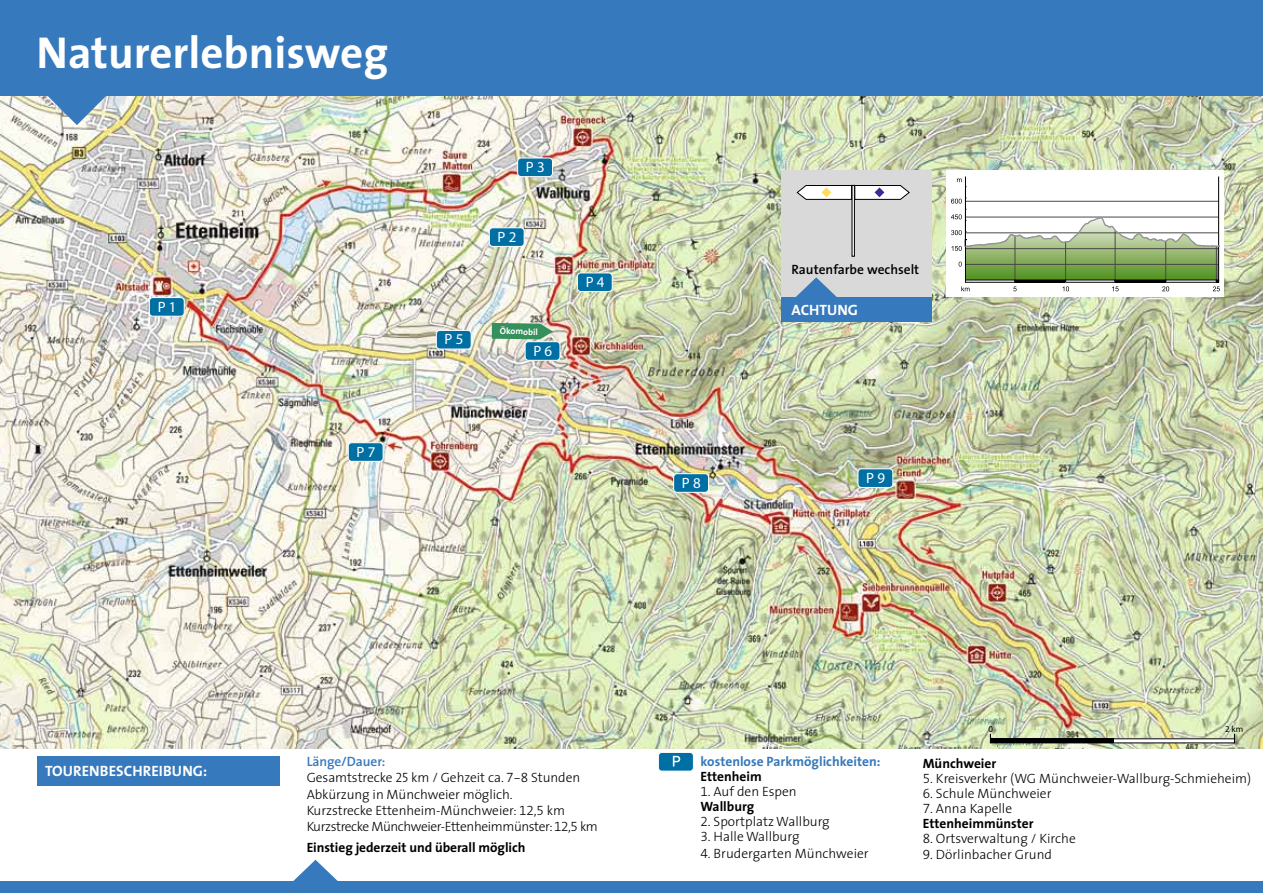
<style>
.page{position:relative;width:1263px;height:893px;background:#fff}
.page>*{position:absolute;margin:0;border:0;box-sizing:border-box;transform-origin:0 0}
.t1{font:700 45px "The Sans";color:#fff}
.t2{font:700 15px "The Sans";letter-spacing:.005em;color:#fff}
.t3{font:14.85px "DIN Mittelschrift Std";color:#fff}
.t4{font:300 13.5px/16.2px "The Sans";letter-spacing:-.005em;color:#000}
.t5{font:700 13.5px/15px "The Sans";letter-spacing:-.005em;color:#000}
.t6{font:700 13.5px "The Sans";color:#3679bc}
.t7{font:600 13.5px "The Sans";color:#000}
.t8{font:700 9px "The Sans";letter-spacing:-.01em;color:#fff}
.t9{font:9px "Myriad";color:#000}
.s1{font-weight:600;color:#3679bc}
.s2{font-family:"The Sans Light Caps";font-weight:400}
.s3{font-family:"The Sans Light Expert";font-weight:400}
.s4{font-weight:700}
.s5{font-weight:300}
</style>
<div class="page">
<img style="left:0;top:95px;width:1263px;height:653px">
<div style="left:149px;top:298px;width:35px;height:18px;background:#006fa4;border-radius:3px"></div>
<div style="left:149px;top:297px;width:36px;height:20px;border:1px solid #fff;border-radius:3px"></div>
<div style="left:489px;top:228px;width:35px;height:18px;background:#006fa4;border-radius:3px"></div>
<div style="left:489px;top:227px;width:36px;height:20px;border:1px solid #fff;border-radius:3px"></div>
<div style="left:518px;top:158px;width:34px;height:19px;background:#006fa4;border-radius:3px"></div>
<div style="left:517px;top:158px;width:36px;height:19px;border:1px solid #fff;border-radius:3px"></div>
<div style="left:577px;top:273px;width:35px;height:19px;background:#006fa4;border-radius:3px"></div>
<div style="left:577px;top:272px;width:36px;height:20px;border:1px solid #fff;border-radius:3px"></div>
<div style="left:436px;top:330px;width:35px;height:19px;background:#006fa4;border-radius:3px"></div>
<div style="left:436px;top:330px;width:36px;height:19px;border:1px solid #fff;border-radius:3px"></div>
<div style="left:525px;top:342px;width:35px;height:18px;background:#006fa4;border-radius:3px"></div>
<div style="left:525px;top:341px;width:35px;height:20px;border:1px solid #fff;border-radius:3px"></div>
<div style="left:348px;top:443px;width:35px;height:18px;background:#006fa4;border-radius:3px"></div>
<div style="left:348px;top:442px;width:36px;height:20px;border:1px solid #fff;border-radius:3px"></div>
<div style="left:674px;top:474px;width:34px;height:18px;background:#006fa4;border-radius:3px"></div>
<div style="left:673px;top:473px;width:36px;height:20px;border:1px solid #fff;border-radius:3px"></div>
<div style="left:858px;top:469px;width:35px;height:18px;background:#006fa4;border-radius:3px"></div>
<div style="left:857px;top:468px;width:36px;height:20px;border:1px solid #fff;border-radius:3px"></div>
<svg style="left:492px;top:323px;width:61px;height:16px"></svg>
<hr style="left:990px;top:739px;width:244px;height:4px;background:#fff">
<div style="left:990px;top:738px;width:245px;height:5px;border:1px solid #000"></div>
<hr style="left:990px;top:739px;width:124px;height:4px;background:#000">
<div style="left:0;top:881px;width:1263px;height:12px;background:#3679bc"></div>
<div style="left:0;top:0;width:1263px;height:95px;background:#3679bc"></div>
<svg style="left:47px;top:95px;width:60px;height:30px;background:#8babc7"></svg>
<div style="left:37px;top:756px;width:243px;height:30px;background:#3679bc"></div>
<svg style="left:293px;top:860px;width:44px;height:21px"></svg>
<div style="left:781px;top:171px;width:151px;height:150px;background:#d9d9da"></div>
<div style="left:781px;top:298px;width:151px;height:24px;background:#3679bc"></div>
<svg style="left:793px;top:277px;width:45px;height:21px"></svg>
<div style="left:851px;top:185px;width:4px;height:72px;border:1px solid #000"></div>
<svg style="left:796px;top:185px;width:114px;height:15px;background:#cdcccc"></svg>
<div style="left:658px;top:752px;width:35px;height:19px;background:#006fa4;border-radius:3px"></div>
<div style="left:658px;top:752px;width:36px;height:20px;border:1px solid #fff;border-radius:3px"></div>
<svg style="left:673px;top:756px;width:7px;height:10px"></svg>
<div style="left:947px;top:171px;width:277px;height:126px;background:#fff"></div>
<hr style="left:1218px;top:176px;width:1px;height:106px;background:#000">
<hr style="left:965px;top:176px;width:1px;height:106px;background:#000">
<svg style="left:957px;top:179px;width:5px;height:4px"></svg>
<svg style="left:951px;top:198px;width:269px;height:93px"></svg>
<h1 class="t1" style="left:37px;top:15px;width:353px">Naturerlebnisweg</h1>
<p class="t3" style="left:158px;top:297px;width:20px">P 1</p>
<p class="t3" style="left:357px;top:443px;width:20px">P 7</p>
<p class="t3" style="left:445px;top:330px;width:20px">P 5</p>
<p class="t3" style="left:526px;top:158px;width:20px">P 3</p>
<p class="t3" style="left:498px;top:228px;width:20px">P 2</p>
<p class="t8" style="left:500px;top:324px;width:40px">Ökomobil</p>
<p class="t3" style="left:533px;top:342px;width:20px">P 6</p>
<p class="t3" style="left:586px;top:273px;width:20px">P 4</p>
<p class="t7" style="left:791px;top:258px;width:129px">Rautenfarbe wechselt</p>
<p class="t2" style="left:791px;top:297px;width:68px">Achtung</p>
<p class="t3" style="left:682px;top:473px;width:20px">P 8</p>
<p class="t3" style="left:866px;top:469px;width:20px">P 9</p>
<p class="t2" style="left:45px;top:759px;width:163px">Touren beschreibung:</p>
<p class="t4" style="left:307px;top:753px;width:293px"><span class="s1">Länge/Dauer:<br></span>Gesamtstrecke <span class="s2">25</span> km / Gehzeit ca. <span class="s3">7-8</span> Stunden Abkürzung in Münchweier möglich.<br>Kurzstrecke Ettenheim-Münchweier: <span class="s3">12,5</span> km Kurzstrecke Münchweier-Ettenheimmünster: <span class="s3">12,5</span> km</p>
<p class="t5" style="left:307px;top:839px;width:220px">Einstieg jederzeit und überall möglich</p>
<p class="t6" style="left:700px;top:750px;width:181px">kostenlose Parkmöglichkeiten:</p>
<p class="t5" style="left:700px;top:769px;width:63px">Ettenheim</p>
<p class="t4" style="left:700px;top:784px;width:98px;line-height:15px"><span class="s3">1.</span> Auf den Espen<br><span class="s4">Wallburg</span></p>
<p class="t4" style="left:700px;top:813px;width:131px"><span class="s3">2.</span> Sportplatz Wallburg</p>
<p class="t4" style="left:700px;top:828px;width:101px"><span class="s3">3.</span> Halle Wallburg</p>
<p class="t4" style="left:700px;top:844px;width:170px"><span class="s3">4.</span> Brudergarten Münchweier</p>
<p class="t9" style="left:988px;top:724px;width:6px">0</p>
<p class="t9" style="left:1225px;top:724px;width:20px">2 km</p>
<p class="t5" style="left:923px;top:756px;width:75px">Münchweier</p>
<p class="t4" style="left:923px;top:770px;width:330px"><span class="s3">5.</span> Kreisverkehr (WG Münchweier-Wallburg-Schmieheim)</p>
<p class="t4" style="left:923px;top:785px;width:130px"><span class="s3">6.</span> Schule Münchweier</p>
<p class="t5" style="left:923px;top:801px;width:112px"><span class="s3">7.</span> <span class="s5">Anna Kapelle<br></span>Ettenheimmünster</p>
<p class="t4" style="left:923px;top:830px;width:155px"><span class="s3">8.</span> Ortsverwaltung / Kirche</p>
<p class="t4" style="left:923px;top:846px;width:131px"><span class="s3">9.</span> Dörlinbacher Grund</p>
</div>
